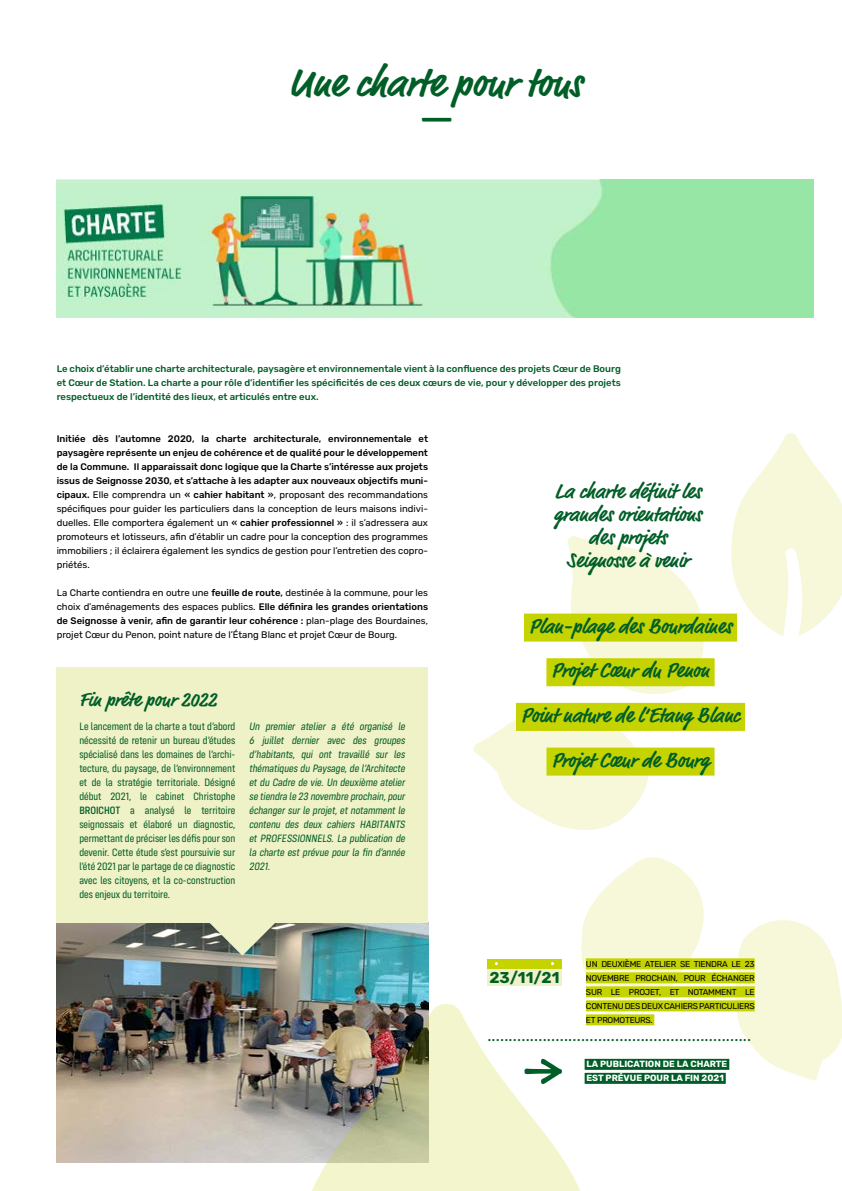
<style>
.page{position:relative;width:842px;height:1191px;background:#fff}
.page>*{position:absolute;margin:0;border:0;box-sizing:border-box;transform-origin:0 0}
.t1{font:700 41px/35px "Market Pro";color:#005e27;text-align:center}
.t2{font:700 21px/44.6px "Market Pro";color:#005e27;text-align:center}
.t3{font:700 20px "Market Pro";color:#005e27}
.t4{font:700 15.7px "Rubik";color:#005e27}
.t5{font:700 15px "Market Pro";color:#005e27}
.t6{font:11px/14px "Config Condensed";color:#005e27;text-align:justify}
.t7{font:italic 11px/14px "Config Condensed";color:#005e27;text-align:justify}
.t8{font:9.5px/14px "Rubik";color:#000;text-align:justify}
.t9{font:500 9.5px/14px "Rubik";color:#005e27;text-align:justify}
.t10{font:700 9px/14px "Rubik";color:#fff}
.t11{font:8.5px/14px "Rubik";letter-spacing:-.03em;color:#000;text-align:justify}
.s1{font-weight:500}
</style>
<div class="page">
<svg style="left:727px;top:920px;width:115px;height:160px"></svg>
<svg style="left:581px;top:857px;width:126px;height:165px"></svg>
<svg style="left:473px;top:719px;width:178px;height:111px"></svg>
<svg style="left:567px;top:536px;width:153px;height:158px"></svg>
<svg style="left:731px;top:433px;width:111px;height:203px"></svg>
<img style="left:57px;top:922px;width:371px;height:240px">
<img style="left:57px;top:180px;width:757px;height:137px">
<div style="left:586px;top:958px;width:169px;height:11px;background:#c5d300"></div>
<div style="left:586px;top:972px;width:169px;height:11px;background:#c5d300"></div>
<div style="left:586px;top:986px;width:169px;height:11px;background:#c5d300"></div>
<div style="left:586px;top:1000px;width:169px;height:11px;background:#c5d300"></div>
<div style="left:586px;top:1014px;width:68px;height:11px;background:#c5d300"></div>
<div style="left:585px;top:1058px;width:144px;height:11px;background:#005e27"></div>
<div style="left:585px;top:1072px;width:141px;height:11px;background:#005e27"></div>
<div style="left:487px;top:968px;width:75px;height:18px;background:#eff1c6"></div>
<div style="left:487px;top:959px;width:75px;height:9px;background:#c5d300"></div>
<div style="left:524px;top:613px;width:213px;height:28px;background:#c5d300"></div>
<div style="left:546px;top:658px;width:169px;height:28px;background:#c5d300"></div>
<div style="left:516px;top:703px;width:229px;height:28px;background:#c5d300"></div>
<div style="left:546px;top:747px;width:168px;height:28px;background:#c5d300"></div>
<svg style="left:209px;top:922px;width:67px;height:33px;background:#a8ae94"></svg>
<div style="left:57px;top:667px;width:371px;height:255px;background:#eff1c6"></div>
<img style="left:288px;top:1001px;width:316px;height:190px">
<h1 class="t1" style="left:288px;top:67px;width:295px">Une charte pour tous —</h1>
<p class="t9" style="left:57px;top:362px;width:566px">Le choix d’établir une charte architecturale, paysagère et environnementale vient à la confluence des projets Cœur de Bourg et Cœur de Station. La charte a pour rôle d’identifier les spécificités de ces deux cœurs de vie, pour y développer des projets respectueux de l’identité des lieux, et articulés entre eux.</p>
<p class="t8" style="left:57px;top:432px;width:373px"><span class="s1">Initiée dès l’automne 2020, la charte architecturale, environnementale et paysagère représente un enjeu de cohérence et de qualité pour le développement de la Commune. Il apparaissait donc logique que la Charte s’intéresse aux projets issus de Seignosse 2030, et s’attache à les adapter aux nouveaux objectifs muni&shy;cipaux.</span> Elle comprendra un <span class="s1">« cahier habitant »</span>, proposant des recommandations spécifiques pour guider les particuliers dans la conception de leurs maisons indivi&shy;duelles. Elle comportera également un <span class="s1">« cahier professionnel »</span> : il s’adressera aux promoteurs et lotisseurs, afin d’établir un cadre pour la conception des programmes immobiliers ; il éclairera également les syndics de gestion pour l’entretien des copro&shy;priétés.</p>
<p class="t8" style="left:57px;top:586px;width:373px">La Charte contiendra en outre une <span class="s1">feuille de route,</span> destinée à la commune, pour les choix d’aménagements des espaces publics. <span class="s1">Elle définira les grandes orientations de Seignosse à venir, afin de garantir leur cohérence :</span> plan-plage des Bourdaines, projet Cœur du Penon, point nature de l’Étang Blanc et projet Cœur de Bourg.</p>
<h3 class="t3" style="left:79px;top:685px;width:139px">Fin prête pour 2022</h3>
<p class="t6" style="left:79px;top:719px;width:157px">Le lancement de la charte a tout d’abord nécessité de retenir un bureau d’études spécialisé dans les domaines de l’archi&shy;tecture, du paysage, de l’environnement et de la stratégie territoriale. Désigné début 2021, le cabinet Christophe <span class="s1">BROICHOT</span> a analysé le territoire seignossais et élaboré un diagnostic, permettant de préciser les défis pour son devenir. Cette étude s’est poursuivie sur l’été 2021 par le partage de ce diagnostic avec les citoyens, et la co-construction des enjeux du territoire.</p>
<p class="t7" style="left:249px;top:719px;width:157px">Un premier atelier a été organisé le 6 juillet dernier avec des groupes d’habitants, qui ont travaillé sur les thématiques du Paysage, de l’Architecte et du Cadre de vie. Un deuxième atelier se tiendra le 23 novembre prochain, pour échanger sur le projet, et notamment le contenu des deux cahiers HABITANTS et PROFESSIONNELS. La publication de la charte est prévue pour la fin d’année 2021.</p>
<h2 class="t2" style="left:554px;top:481px;width:149px;line-height:23px">La charte définit les grandes orientations des projets<br>Seignosse à venir</h2>
<h2 class="t2" style="left:521px;top:604px;width:220px">Plan-plage des Bourdaines<br>Projet Cœur du Penon<br>Point nature de l’Etang Blanc<br>Projet Cœur de Bourg</h2>
<p class="t11" style="left:586px;top:957px;width:170px">UN DEUXIÈME ATELIER SE TIENDRA LE 23<br>NOVEMBRE PROCHAIN, POUR ÉCHANGER SUR LE PROJET, ET NOTAMMENT LE CONTENU DES DEUX CAHIERS PARTICULIERS ET PROMOTEURS.</p>
<p class="t10" style="left:586px;top:1057px;width:142px">LA PUBLICATION DE LA CHARTE<br>EST PRÉVUE POUR LA FIN 2021</p>
<h3 class="t4" style="left:489px;top:968px;width:72px">23/11/21</h3>
<h3 class="t5" style="left:487px;top:1025px;width:266px">..............................................................</h3>
</div>
